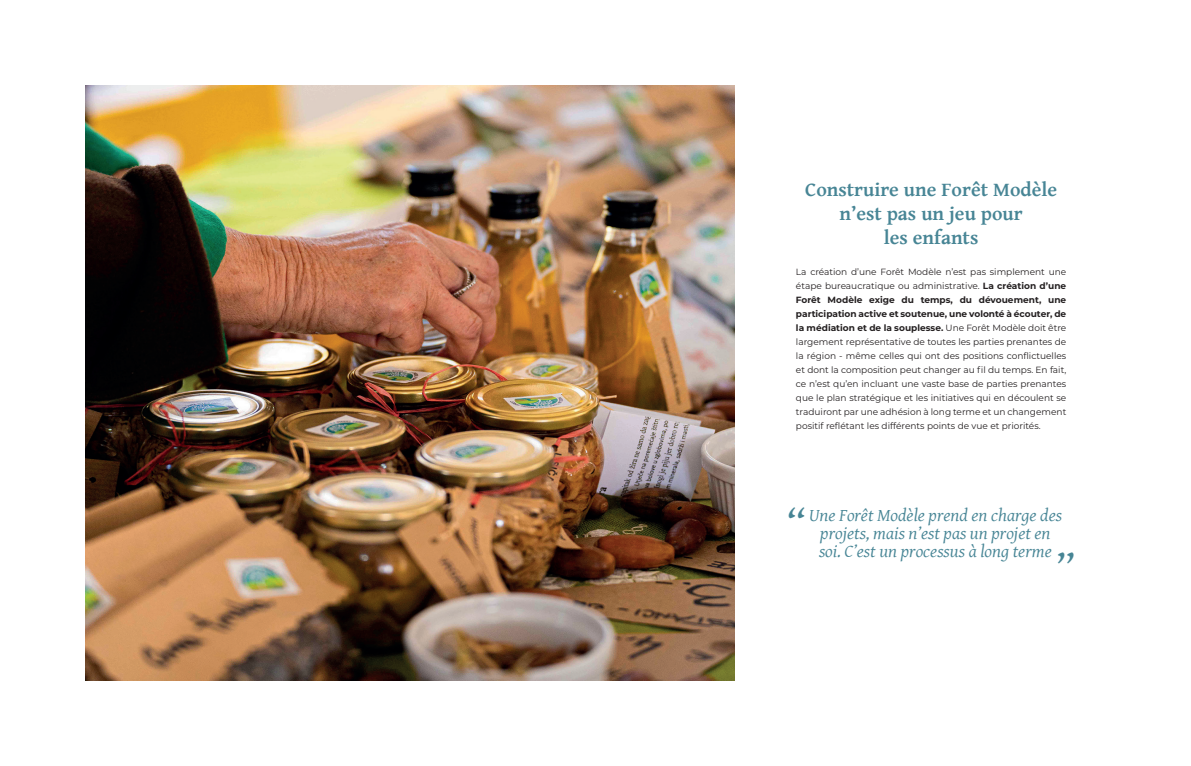
<style>
.page{position:relative;width:1191px;height:766px;background:#fff}
.page>*{position:absolute;margin:0;border:0;box-sizing:border-box;transform-origin:0 0}
.t1{font:italic 48px "Gentium Basic";color:#478595}
.t2{font:700 20px/24px "Gentium Basic";color:#478595;text-align:center}
.t3{font:italic 18px/18px "Gentium Basic";color:#478595;text-align:center}
.t4{font:9px/14px "Montserrat";color:#231f20;text-align:justify}
.s1{font-weight:700}
</style>
<div class="page">
<img style="left:85px;top:85px;width:649px;height:595px">
<p class="t2" style="left:805px;top:176px;width:253px">Construire une Forêt Modèle n’est pas un jeu pour</p>
<p class="t2" style="left:884px;top:224px;width:96px">les enfants</p>
<p class="t4" style="left:796px;top:264px;width:272px">La création d’une Forêt Modèle n’est pas simplement une étape bureaucratique ou administrative. <span class="s1">La création d’une Forêt Modèle exige du temps, du dévouement, une participation active et soutenue, une volonté à écouter, de la médiation et de la souplesse.</span> Une Forêt Modèle doit être largement représentative de toutes les parties prenantes de la région - même celles qui ont des positions conflictuelles et dont la composition peut changer au fil du temps. En fait, ce n’est qu’en incluant une vaste base de parties prenantes que le plan stratégique et les initiatives qui en découlent se traduiront par une adhésion à long terme et un changement positif reflétant les différents points de vue et priorités.</p>
<p class="t1" style="left:785px;top:489px;width:21px">“</p>
<p class="t3" style="left:809px;top:506px;width:255px">Une Forêt Modèle prend en charge des projets, mais n’est pas un projet en soi. C’est un processus à long terme</p>
<p class="t1" style="left:1053px;top:535px;width:21px">”</p>
</div>
